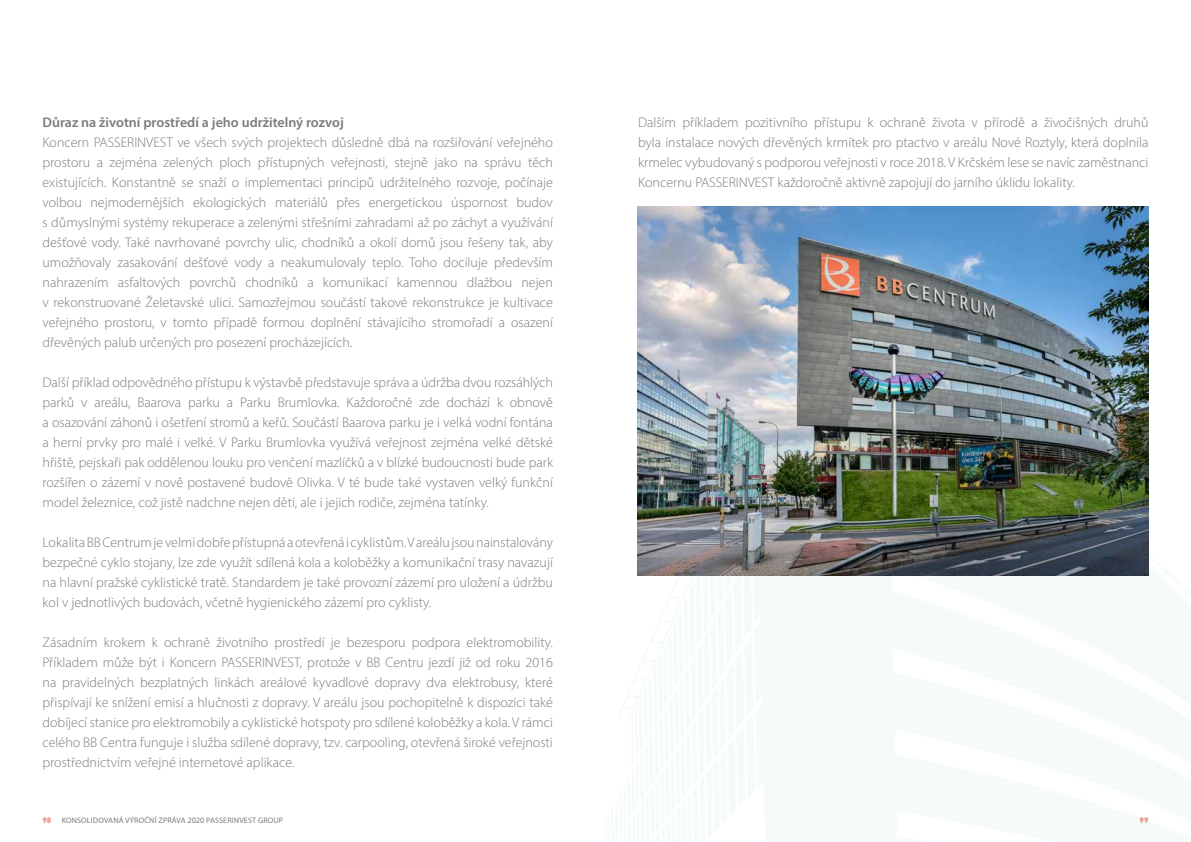
<style>
.page{position:relative;width:1191px;height:842px;background:#fff}
.page>*{position:absolute;margin:0;border:0;box-sizing:border-box;transform-origin:0 0}
.t1{font:300 14px/20px "Myriad Pro";color:#7c7b7b;text-align:justify}
.t2{font:600 14px "Myriad Pro";color:#7c7b7b}
.t3{font:8px "Myriad Pro";letter-spacing:.02em;color:#7c7b7b}
.t4{font:700 8px "PF Din Text Pro";color:#f08573}
.s1{font-size:8.3px}
</style>
<div class="page">
<img style="left:637px;top:207px;width:511px;height:368px">
<p class="t2" style="left:43px;top:113px;width:303px">Důraz na životní prostředí a jeho udržitelný rozvoj</p>
<p class="t1" style="left:43px;top:132px;width:512px">Koncern PASSERINVEST ve všech svých projektech důsledně dbá na rozšiřování veřejného prostoru a zejména zelených ploch přístupných veřejnosti, stejně jako na správu těch existujících. Konstantně se snaží o implementaci principů udržitelného rozvoje, počínaje volbou nejmodernějších ekologických materiálů přes energetickou úspornost budov s důmyslnými systémy rekuperace a zelenými střešními zahradami až po záchyt a využívání dešťové vody. Také navrhované povrchy ulic, chodníků a okolí domů jsou řešeny tak, aby umožňovaly zasakování dešťové vody a neakumulovaly teplo. Toho dociluje především nahrazením asfaltových povrchů chodníků a komunikací kamennou dlažbou nejen v rekonstruované Želetavské ulici. Samozřejmou součástí takové rekonstrukce je kultivace veřejného prostoru, v tomto případě formou doplnění stávajícího stromořadí a osazení dřevěných palub určených pro posezení procházejících.</p>
<p class="t1" style="left:43px;top:372px;width:512px">Další příklad odpovědného přístupu k výstavbě představuje správa a údržba dvou rozsáhlých parků v areálu, Baarova parku a Parku Brumlovka. Každoročně zde dochází k obnově a osazování záhonů i ošetření stromů a keřů. Součástí Baarova parku je i velká vodní fontána a herní prvky pro malé i velké. V Parku Brumlovka využívá veřejnost zejména velké dětské hřiště, pejskaři pak oddělenou louku pro venčení mazlíčků a v blízké budoucnosti bude park rozšířen o zázemí v nově postavené budově Olivka. V té bude také vystaven velký funkční model železnice, což jistě nadchne nejen děti, ale i jejich rodiče, zejména tatínky.</p>
<p class="t1" style="left:43px;top:532px;width:512px">Lokalita BB Centrum je velmi dobře přístupná a otevřená i cyklistům. V areálu jsou nainstalovány bezpečné cyklo stojany, lze zde využít sdílená kola a koloběžky a komunikační trasy navazují na hlavní pražské cyklistické tratě. Standardem je také provozní zázemí pro uložení a údržbu kol v jednotlivých budovách, včetně hygienického zázemí pro cyklisty.</p>
<p class="t1" style="left:43px;top:632px;width:512px">Zásadním krokem k ochraně životního prostředí je bezesporu podpora elektromobility.<br>Příkladem může být i Koncern PASSERINVEST, protože v BB Centru jezdí již od roku 2016 na pravidelných bezplatných linkách areálové kyvadlové dopravy dva elektrobusy, které přispívají ke snížení emisí a hlučnosti z dopravy. V areálu jsou pochopitelně k dispozici také dobíjecí stanice pro elektromobily a cyklistické hotspoty pro sdílené koloběžky a kola. V rámci celého BB Centra funguje i služba sdílené dopravy, tzv. carpooling, otevřená široké veřejnosti prostřednictvím veřejné internetové aplikace.</p>
<p class="t1" style="left:638px;top:112px;width:512px">Dalším příkladem pozitivního přístupu k ochraně života v přírodě a živočišných druhů byla instalace nových dřevěných krmítek pro ptactvo v areálu Nové Roztyly, která doplnila krmelec vybudovaný s podporou veřejnosti v roce 2018. V Krčském lese se navíc zaměstnanci Koncernu PASSERINVEST každoročně aktivně zapojují do jarního úklidu lokality.</p>
<p class="t4" style="left:43px;top:815px;width:10px">98</p>
<p class="t3" style="left:62px;top:815px;width:223px">KONSOLIDOVANÁ VÝROČNÍ ZPRÁVA <span class="s1">2020</span> PASSERINVEST GROUP</p>
<p class="t4" style="left:1139px;top:815px;width:10px">99</p>
</div>
